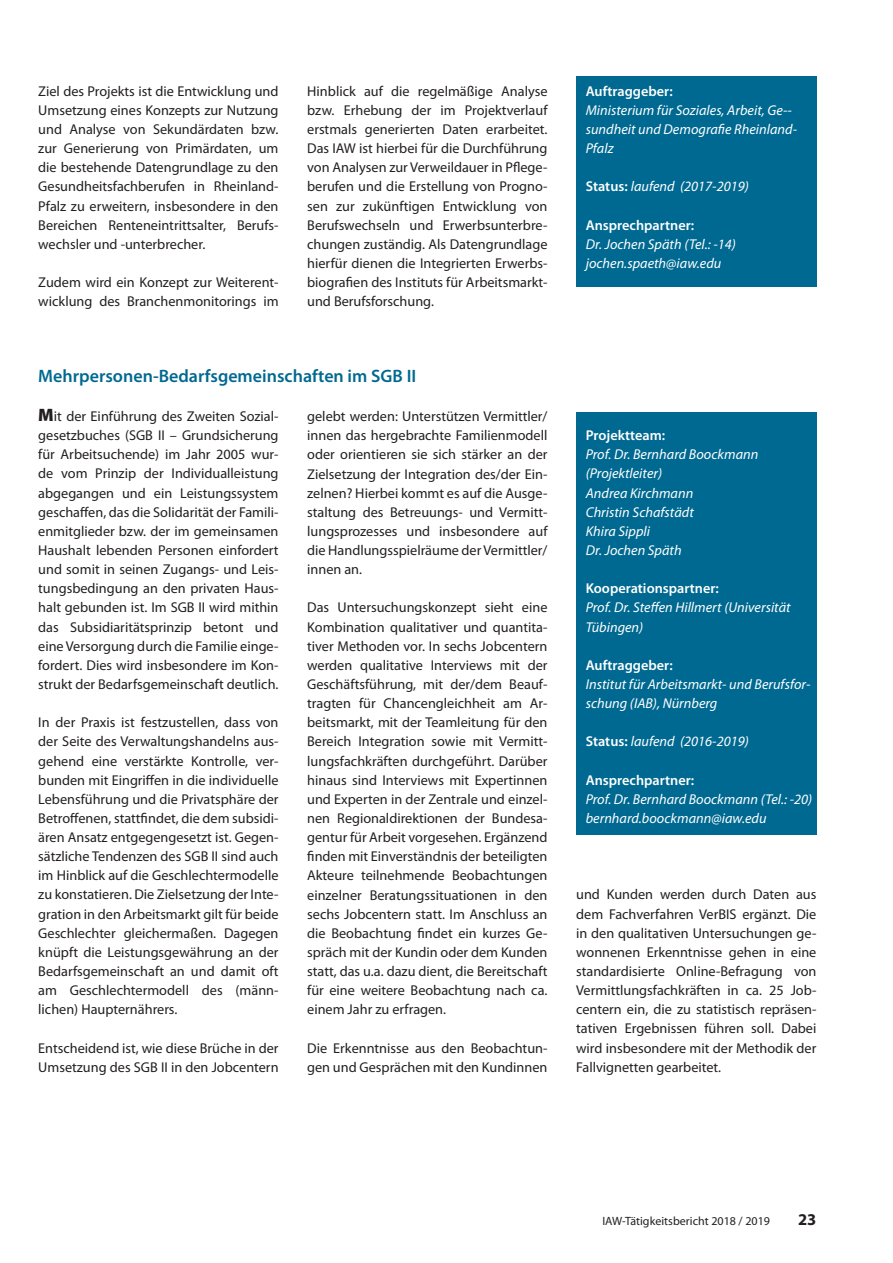
<style>
.page{position:relative;width:893px;height:1263px;background:#fff}
.page>*{position:absolute;margin:0;border:0;box-sizing:border-box;transform-origin:0 0}
.t1{font:600 18px "Myriad Pro";color:#006991}
.t2{font:700 16.5px "Myriad Pro";color:#231f20}
.t3{font:14.25px/19.2px "Myriad Pro";color:#231f20;text-align:justify}
.t4{font:italic 14.25px/19.2px "Myriad Pro";color:#fff}
.t5{font:600 14.25px "Myriad Pro";color:#fff}
.t6{font:12px "Myriad Pro";color:#231f20}
.s1{font-weight:900;font-size:18px}
.s2{font-weight:600;font-style:normal}
</style>
<div class="page">
<div style="left:576px;top:77px;width:240px;height:210px;background:#006991"></div>
<div style="left:576px;top:412px;width:240px;height:423px;background:#006991"></div>
<p class="t3" style="left:38px;top:81px;width:242px">Ziel des Projekts ist die Entwicklung und Umsetzung eines Konzepts zur Nutzung und Analyse von Sekundärdaten bzw. zur Generierung von Primärdaten, um die bestehende Datengrundlage zu den Gesundheitsfachberufen in Rheinland-Pfalz zu erweitern, insbesondere in den Bereichen Renteneintrittsalter, Berufs&shy;wechsler und -unterbrecher.</p>
<p class="t3" style="left:38px;top:272px;width:242px">Zudem wird ein Konzept zur Weiterent&shy;wicklung des Branchenmonitorings im</p>
<p class="t3" style="left:307px;top:81px;width:242px">Hinblick auf die regelmäßige Analyse bzw. Erhebung der im Projektverlauf erstmals generierten Daten erarbeitet.<br>Das IAW ist hierbei für die Durchführung von Analysen zur Verweildauer in Pflege&shy;berufen und die Erstellung von Progno&shy;sen zur zukünftigen Entwicklung von Berufswechseln und Erwerbsunterbre&shy;chungen zuständig. Als Datengrundlage hierfür dienen die Integrierten Erwerbs&shy;biografien des Instituts für Arbeitsmarkt&shy;und Berufsforschung.</p>
<p class="t1" style="left:38px;top:365px;width:379px">Mehrpersonen-Bedarfsgemeinschaften im SGB II</p>
<p class="t3" style="left:38px;top:406px;width:242px"><span class="s1">M</span>it der Einführung des Zweiten Sozial&shy;gesetzbuches (SGB II – Grundsicherung für Arbeitsuchende) im Jahr 2005 wur&shy;de vom Prinzip der Individualleistung abgegangen und ein Leistungssystem geschaffen, das die Solidarität der Famili&shy;enmitglieder bzw. der im gemeinsamen Haushalt lebenden Personen einfordert und somit in seinen Zugangs- und Leis&shy;tungsbedingung an den privaten Haus&shy;halt gebunden ist. Im SGB II wird mithin das Subsidiaritätsprinzip betont und eine Versorgung durch die Familie einge&shy;fordert. Dies wird insbesondere im Kon&shy;strukt der Bedarfsgemeinschaft deutlich.</p>
<p class="t3" style="left:38px;top:713px;width:242px">In der Praxis ist festzustellen, dass von der Seite des Verwaltungshandelns aus&shy;gehend eine verstärkte Kontrolle, ver&shy;bunden mit Eingriffen in die individuelle Lebensführung und die Privatsphäre der Betroffenen, stattfindet, die dem subsidi&shy;ären Ansatz entgegengesetzt ist. Gegen&shy;sätzliche Tendenzen des SGB II sind auch im Hinblick auf die Geschlechtermodelle zu konstatieren. Die Zielsetzung der Inte&shy;gration in den Arbeitsmarkt gilt für beide Geschlechter gleichermaßen. Dagegen knüpft die Leistungsgewährung an der Bedarfsgemeinschaft an und damit oft am Geschlechtermodell des (männ&shy;lichen) Haupternährers.</p>
<p class="t3" style="left:38px;top:1038px;width:242px">Entscheidend ist, wie diese Brüche in der<br>Umsetzung des SGB II in den Jobcentern</p>
<p class="t3" style="left:307px;top:406px;width:242px">gelebt werden: Unterstützen Vermittler/ innen das hergebrachte Familienmodell oder orientieren sie sich stärker an der Zielsetzung der Integration des/der Ein&shy;zelnen? Hierbei kommt es auf die Ausge&shy;staltung des Betreuungs- und Vermitt&shy;lungsprozesses und insbesondere auf die Handlungsspielräume der Vermittler/ innen an.</p>
<p class="t3" style="left:307px;top:598px;width:242px">Das Untersuchungskonzept sieht eine Kombination qualitativer und quantita&shy;tiver Methoden vor. In sechs Jobcentern werden qualitative Interviews mit der Geschäftsführung, mit der/dem Beauf&shy;tragten für Chancengleichheit am Ar&shy;beitsmarkt, mit der Teamleitung für den Bereich Integration sowie mit Vermitt&shy;lungsfachkräften durchgeführt. Darüber hinaus sind Interviews mit Expertinnen und Experten in der Zentrale und einzel&shy;nen Regionaldirektionen der Bundesa&shy;gentur für Arbeit vorgesehen. Ergänzend finden mit Einverständnis der beteiligten Akteure teilnehmende Beobachtungen einzelner Beratungssituationen in den sechs Jobcentern statt. Im Anschluss an die Beobachtung findet ein kurzes Ge&shy;spräch mit der Kundin oder dem Kunden statt, das u.a. dazu dient, die Bereitschaft für eine weitere Beobachtung nach ca. einem Jahr zu erfragen.</p>
<p class="t3" style="left:307px;top:1038px;width:242px">Die Erkenntnisse aus den Beobachtun&shy;gen und Gesprächen mit den Kundinnen</p>
<p class="t5" style="left:586px;top:82px;width:89px">Auftraggeber:</p>
<p class="t4" style="left:586px;top:100px;width:213px">Ministerium für Soziales, Arbeit, Ge&shy;sundheit und Demografie Rheinland-<br>Pfalz</p>
<p class="t4" style="left:586px;top:177px;width:165px"><span class="s2">Status:</span> laufend (2017-2019)</p>
<p class="t5" style="left:586px;top:216px;width:110px">Ansprechpartner:</p>
<p class="t4" style="left:586px;top:234px;width:152px">Dr. Jochen Späth (Tel.: -14) jochen.spaeth@iaw.edu</p>
<p class="t5" style="left:586px;top:426px;width:81px">Projektteam:</p>
<p class="t4" style="left:586px;top:445px;width:174px">Prof. Dr. Bernhard Boockmann (Projektleiter)<br>Andrea Kirchmann<br>Christin Schafstädt<br>Khira Sippli<br>Dr. Jochen Späth</p>
<p class="t5" style="left:586px;top:579px;width:135px">Kooperationspartner:</p>
<p class="t4" style="left:586px;top:598px;width:206px">Prof. Dr. Steffen Hillmert (Universität<br>Tübingen)</p>
<p class="t5" style="left:586px;top:656px;width:89px">Auftraggeber:</p>
<p class="t4" style="left:586px;top:674px;width:226px">Institut für Arbeitsmarkt- und Berufsfor&shy;schung (IAB), Nürnberg</p>
<p class="t4" style="left:586px;top:732px;width:165px"><span class="s2">Status:</span> laufend (2016-2019)</p>
<p class="t5" style="left:586px;top:771px;width:110px">Ansprechpartner:</p>
<p class="t4" style="left:586px;top:789px;width:228px">Prof. Dr. Bernhard Boockmann (Tel.: -20) bernhard.boockmann@iaw.edu</p>
<p class="t3" style="left:576px;top:885px;width:242px">und Kunden werden durch Daten aus dem Fachverfahren VerBIS ergänzt. Die in den qualitativen Untersuchungen ge&shy;wonnenen Erkenntnisse gehen in eine standardisierte Online-Befragung von Vermittlungsfachkräften in ca. 25 Job&shy;centern ein, die zu statistisch repräsen&shy;tativen Ergebnissen führen soll. Dabei wird insbesondere mit der Methodik der Fallvignetten gearbeitet.</p>
<p class="t6" style="left:602px;top:1213px;width:169px">IAW-Tätigkeitsbericht 2018 / 2019</p>
<p class="t2" style="left:798px;top:1208px;width:20px">23</p>
</div>
